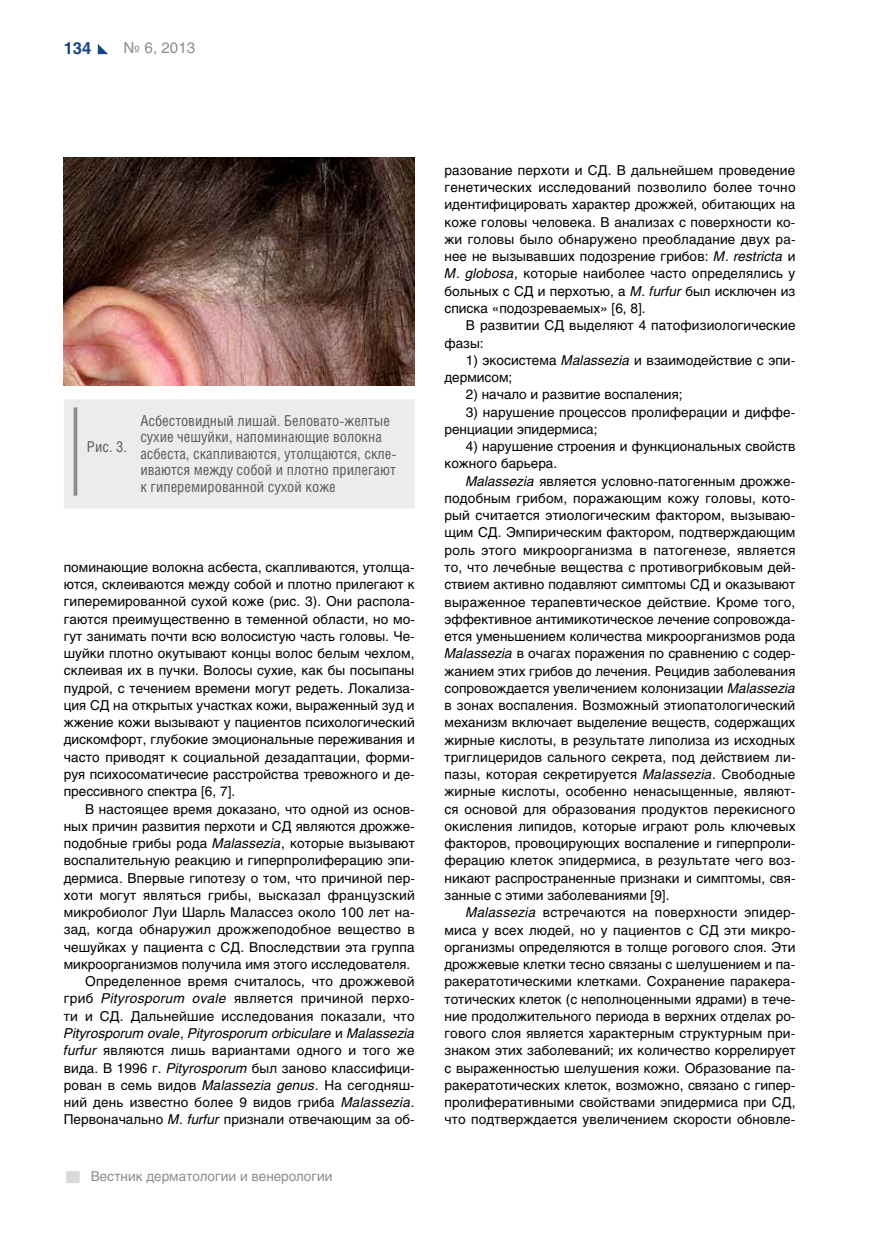
<style>
.page{position:relative;width:872px;height:1234px;background:#fff}
.page>*{position:absolute;margin:0;border:0;box-sizing:border-box;transform-origin:0 0}
.t1{font:700 16.5px "Helios C";color:#164581}
.t2{font:15px/16.5px "Helios Cond C";color:#5a5a59}
.t3{font:15px "Helios C";color:#8d8d8d}
.t4{font:13.5px/17.2px "Helios C";letter-spacing:.005em;color:#000;text-align:justify}
.t5{font:italic 13.5px "Helios C";color:#000}
.t6{font:13.5px "Helios C";letter-spacing:.025em;color:#000}
.t7{font:13.5px "Helios C";color:#8d8d8d}
.s1{font-style:italic}
.s2{font-style:normal}
</style>
<div class="page">
<div style="left:66px;top:1170px;width:14px;height:12px;background:#d8d9d9"></div>
<svg style="left:98px;top:44px;width:10px;height:10px"></svg>
<img style="left:64px;top:157px;width:351px;height:229px">
<div style="left:64px;top:399px;width:351px;height:109px;background:#ececec"></div>
<hr style="left:74px;top:407px;width:3px;height:88px;background:#8d8d8d">
<p class="t1" style="left:64px;top:38px;width:29px">134</p>
<p class="t3" style="left:124px;top:39px;width:73px">№ 6, 2013</p>
<p class="t2" style="left:87px;top:438px;width:42px">Рис. 3.</p>
<p class="t2" style="left:140px;top:412px;width:258px">Асбестовидный лишай. Беловато-желтые сухие чешуйки, напоминающие волокна асбеста, скапливаются, утолщаются, скле&shy;иваются между собой и плотно прилегают к гиперемированной сухой коже</p>
<p class="t4" style="left:64px;top:558px;width:352px">поминающие волокна асбеста, скапливаются, утолща&shy;ются, склеиваются между собой и плотно прилегают к гиперемированной сухой коже (рис. 3). Они распола&shy;гаются преимущественно в теменной области, но мо&shy;гут занимать почти всю волосистую часть головы. Че&shy;шуйки плотно окутывают концы волос белым чехлом, склеивая их в пучки. Волосы сухие, как бы посыпаны пудрой, с течением времени могут редеть. Локализа&shy;ция СД на открытых участках кожи, выраженный зуд и жжение кожи вызывают у пациентов психологический дискомфорт, глубокие эмоциональные переживания и часто приводят к социальной дезадаптации, форми&shy;руя психосоматичесие расстройства тревожного и де&shy;прессивного спектра [6, 7].</p>
<p class="t4" style="left:85px;top:799px;width:331px">В настоящее время доказано, что одной из основ-</p>
<p class="t4" style="left:64px;top:817px;width:352px">ных причин развития перхоти и СД являются дрожже-</p>
<p class="t4" style="left:64px;top:834px;width:352px">подобные грибы рода <span class="s1">Malassezia</span>, которые вызывают</p>
<p class="t4" style="left:64px;top:851px;width:352px">воспалительную реакцию и гиперпролиферацию эпи-</p>
<p class="t4" style="left:64px;top:868px;width:352px">дермиса. Впервые гипотезу о том, что причиной пер-</p>
<p class="t4" style="left:64px;top:886px;width:352px">хоти могут являться грибы, высказал французский</p>
<p class="t4" style="left:64px;top:903px;width:352px">микробиолог Луи Шарль Малассез около 100 лет на-</p>
<p class="t4" style="left:64px;top:920px;width:352px">зад, когда обнаружил дрожжеподобное вещество в</p>
<p class="t4" style="left:64px;top:937px;width:352px">чешуйках у пациента с СД. Впоследствии эта группа</p>
<p class="t4" style="left:64px;top:955px;width:348px">микроорганизмов получила имя этого исследователя.</p>
<p class="t4" style="left:85px;top:972px;width:331px">Определенное время считалось, что дрожжевой</p>
<p class="t6" style="left:64px;top:990px;width:352px">гриб <span class="s1">Pityrosporum ovale</span> является причиной перхо-</p>
<p class="t4" style="left:64px;top:1006px;width:352px">ти и СД. Дальнейшие исследования показали, что</p>
<p class="t5" style="left:64px;top:1024px;width:352px">Pityrosporum ovale<span class="s2">,</span> Pityrosporum orbiculare <span class="s2">и</span> Malassezia</p>
<p class="t4" style="left:64px;top:1041px;width:352px"><span class="s1">furfur</span> являются лишь вариантами одного и того же</p>
<p class="t4" style="left:64px;top:1058px;width:352px">вида. В 1996 г. <span class="s1">Pityrosporum</span> был заново классифици-</p>
<p class="t4" style="left:64px;top:1075px;width:352px">рован в семь видов <span class="s1">Malassezia genus</span>. На сегодняш-</p>
<p class="t4" style="left:64px;top:1093px;width:352px">ний день известно более 9 видов гриба <span class="s1">Malassezia</span>.</p>
<p class="t4" style="left:64px;top:1110px;width:352px">Первоначально <span class="s1">M. furfur</span> признали отвечающим за об-</p>
<p class="t7" style="left:91px;top:1168px;width:243px">Вестник дерматологии и венерологии</p>
<p class="t4" style="left:444px;top:161px;width:352px">разование перхоти и СД. В дальнейшем проведение генетических исследований позволило более точно идентифицировать характер дрожжей, обитающих на коже головы человека. В анализах с поверхности ко&shy;жи головы было обнаружено преобладание двух ра&shy;нее не вызывавших подозрение грибов: <span class="s1">M. restricta</span> и <span class="s1">M. globosa</span>, которые наиболее часто определялись у больных с СД и перхотью, а <span class="s1">M. furfur</span> был исключен из списка «подозреваемых» [6, 8].</p>
<p class="t4" style="left:444px;top:316px;width:352px;text-indent:21px">В развитии СД выделяют 4 патофизиологические фазы:</p>
<p class="t4" style="left:444px;top:351px;width:352px;text-indent:21px">1) экосистема <span class="s1">Malassezia</span> и взаимодействие с эпи&shy;дермисом;</p>
<p class="t4" style="left:466px;top:385px;width:218px">2) начало и развитие воспаления;</p>
<p class="t4" style="left:444px;top:403px;width:352px;text-indent:21px">3) нарушение процессов пролиферации и диффе&shy;ренциации эпидермиса;</p>
<p class="t4" style="left:444px;top:437px;width:352px;text-indent:21px">4) нарушение строения и функциональных свойств кожного барьера.</p>
<p class="t4" style="left:444px;top:472px;width:352px;text-indent:21px"><span class="s1">Malassezia</span> является условно-патогенным дрожже&shy;подобным грибом, поражающим кожу головы, кото&shy;рый считается этиологическим фактором, вызываю&shy;щим СД. Эмпирическим фактором, подтверждающим роль этого микроорганизма в патогенезе, является то, что лечебные вещества с противогрибковым дей&shy;ствием активно подавляют симптомы СД и оказывают выраженное терапевтическое действие. Кроме того, эффективное антимикотическое лечение сопровожда&shy;ется уменьшением количества микроорганизмов рода <span class="s1">Malassezia</span> в очагах поражения по сравнению с содер&shy;жанием этих грибов до лечения. Рецидив заболевания сопровождается увеличением колонизации <span class="s1">Malassezia </span>в зонах воспаления. Возможный этиопатологический механизм включает выделение веществ, содержащих жирные кислоты, в результате липолиза из исходных триглицеридов сального секрета, под действием ли&shy;пазы, которая секретируется <span class="s1">Malassezia</span>. Свободные жирные кислоты, особенно ненасыщенные, являют&shy;ся основой для образования продуктов перекисного окисления липидов, которые играют роль ключевых факторов, провоцирующих воспаление и гиперпроли&shy;ферацию клеток эпидермиса, в результате чего воз&shy;никают распространенные признаки и симптомы, свя&shy;занные с этими заболеваниями [9].</p>
<p class="t4" style="left:444px;top:903px;width:352px;text-indent:21px"><span class="s1">Malassezia</span> встречаются на поверхности эпидер&shy;миса у всех людей, но у пациентов с СД эти микро&shy;организмы определяются в толще рогового слоя. Эти дрожжевые клетки тесно связаны с шелушением и па&shy;ракератотическими клетками. Сохранение паракера&shy;тотических клеток (с неполноценными ядрами) в тече&shy;ние продолжительного периода в верхних отделах ро&shy;гового слоя является характерным структурным при&shy;знаком этих заболеваний; их количество коррелирует с выраженностью шелушения кожи. Образование па&shy;ракератотических клеток, возможно, связано с гипер&shy;пролиферативными свойствами эпидермиса при СД, что подтверждается увеличением скорости обновле-</p>
</div>
